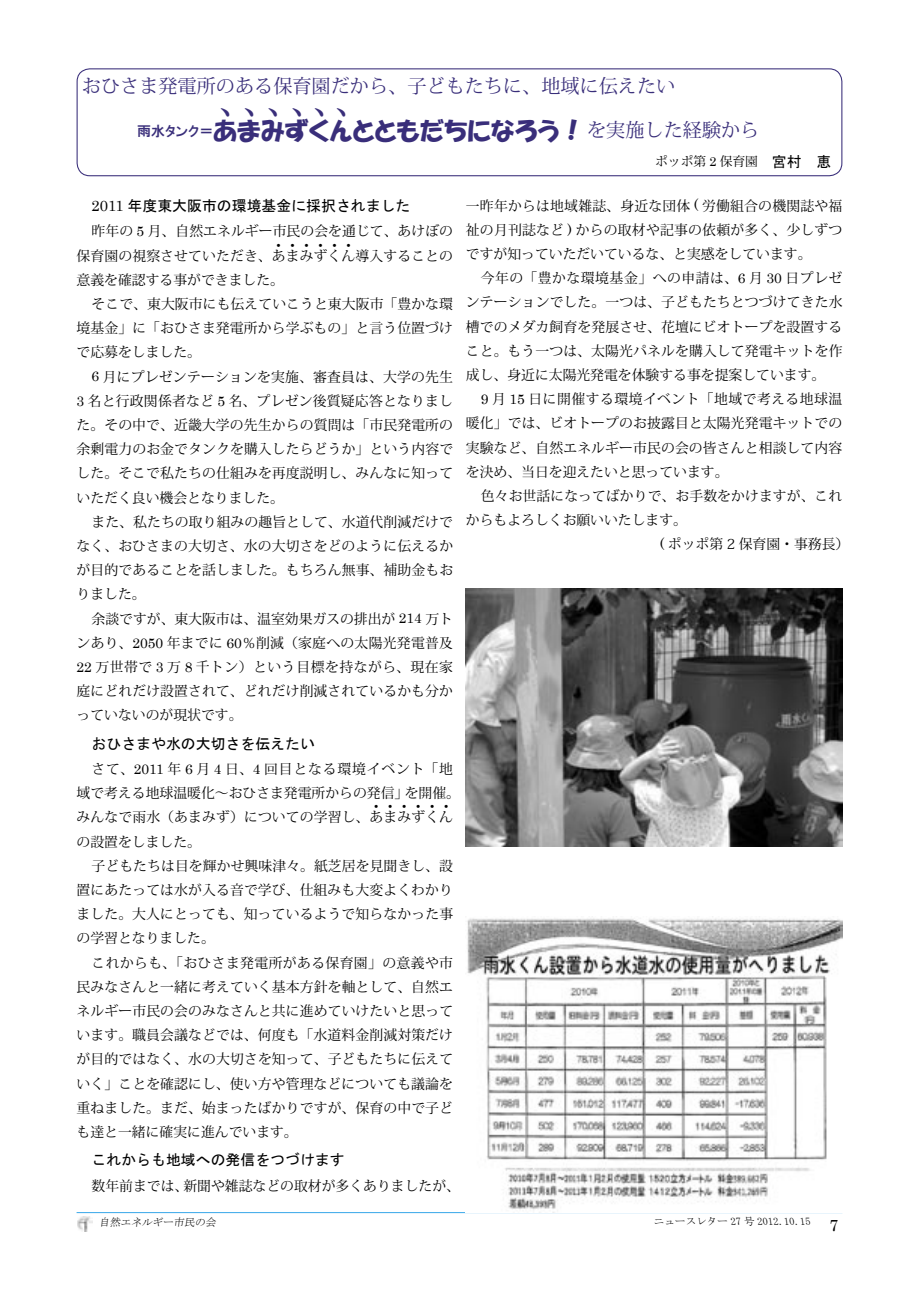
<style>
.page{position:relative;width:919px;height:1289px;background:#fff}
.page>*{position:absolute;margin:0;border:0;box-sizing:border-box;transform-origin:0 0}
.t1{font:25.5px "HGP Soei Kakupoptai";color:#392e7a}
.t2{font:19.2px "Koz Min Std";color:#392e7a}
.t3{font:14.85px "MS Gothic";color:#000}
.t4{font:13.8px/24.2px "Koz Min Std";letter-spacing:.01em;color:#000;text-align:justify}
.t5{font:13.8px "Koz Min Std";letter-spacing:.035em;color:#000}
.t6{font:13.8px "Koz Min Std";letter-spacing:.03em;color:#000}
.t7{font:13.8px "HGP Gothic E";color:#392e7a}
.t8{font:12.75px "Koz Min Std";color:#000}
.t9{font:12.75px "Kenten Generic";letter-spacing:.865em;color:#392e7a}
.t10{font:10.65px "MS Mincho";color:#000}
.t11{font:6.9px "Kenten Generic";letter-spacing:1.02em;color:#000}
.s1{font-family:"HGP Soei Kakupoptai";font-size:25.5px}
.s2{font-family:"Koz Min Std";font-size:19.2px}
.s3{font-family:"Century"}
.s4{font-family:"MS Gothic";font-size:14.85px}
.s5{font-family:"Century";font-size:15.9px}
</style>
<div class="page">
<img style="left:78px;top:1216px;width:15px;height:15px">
<hr style="left:77px;top:1212px;width:765px;height:1px;background:#36a7e9">
<svg style="left:76px;top:68px;width:766px;height:108px"></svg>
<img style="left:467px;top:916px;width:375px;height:294px">
<img style="left:466px;top:588px;width:376px;height:258px">
<h2 class="t2" style="left:82px;top:74px;width:595px">おひさま発電所のある保育園だから、子どもたちに、地域に伝えたい</h2>
<p class="t9" style="left:219px;top:105px;width:130px">000000</p>
<p class="t7" style="left:137px;top:124px;width:217px">雨水タンク＝<span class="s1">あまみずくん</span></p>
<h1 class="t1" style="left:353px;top:118px;width:408px">とともだちになろう！<span class="s2">を実施した経験から</span></h1>
<p class="t8" style="left:655px;top:153px;width:178px">ポッポ第 <span class="s3">2</span> 保育園 <span class="s4">宮村　恵</span></p>
<p class="t3" style="left:92px;top:198px;width:320px"><span class="s3">2011</span> 年度東大阪市の環境基金に採択されました</p>
<p class="t4" style="left:77px;top:219px;width:378px;text-align:right">昨年の <span class="s3">5</span> 月、自然エネルギー市民の会を通じて、あけぼの保育園の視察させていただき、あまみずくん導入することの</p>
<p class="t11" style="left:275px;top:241px;width:78px">444444</p>
<p class="t4" style="left:77px;top:268px;width:209px">意義を確認する事ができました。</p>
<p class="t4" style="left:92px;top:292px;width:363px">そこで、東大阪市にも伝えていこうと東大阪市「豊かな環</p>
<p class="t4" style="left:77px;top:316px;width:378px">境基金」に「おひさま発電所から学ぶもの」と言う位置づけ</p>
<p class="t4" style="left:77px;top:340px;width:126px">で応募をしました。</p>
<p class="t4" style="left:92px;top:364px;width:363px"><span class="s3">6</span> 月にプレゼンテーションを実施、審査員は、大学の先生</p>
<p class="t4" style="left:77px;top:389px;width:378px"><span class="s3">3</span> 名と行政関係者など <span class="s3">5</span> 名、プレゼン後質疑応答となりまし</p>
<p class="t4" style="left:77px;top:413px;width:378px">た。その中で、近畿大学の先生からの質問は「市民発電所の</p>
<p class="t4" style="left:77px;top:437px;width:378px">余剰電力のお金でタンクを購入したらどうか」という内容で</p>
<p class="t4" style="left:77px;top:461px;width:378px">した。そこで私たちの仕組みを再度説明し、みんなに知って</p>
<p class="t4" style="left:77px;top:485px;width:209px">いただく良い機会となりました。</p>
<p class="t4" style="left:92px;top:510px;width:363px">また、私たちの取り組みの趣旨として、水道代削減だけで</p>
<p class="t4" style="left:77px;top:534px;width:378px">なく、おひさまの大切さ、水の大切さをどのように伝えるか</p>
<p class="t4" style="left:77px;top:558px;width:378px">が目的であることを話しました。もちろん無事、補助金もお</p>
<p class="t4" style="left:77px;top:582px;width:71px">りました。</p>
<p class="t4" style="left:92px;top:606px;width:363px">余談ですが、東大阪市は、温室効果ガスの排出が <span class="s3">214</span> 万ト</p>
<p class="t4" style="left:77px;top:630px;width:378px">ンあり、<span class="s3">2050</span> 年までに <span class="s3">60</span>％削減（家庭への太陽光発電普及</p>
<p class="t5" style="left:77px;top:658px;width:378px"><span class="s3">22</span> 万世帯で <span class="s3">3</span> 万 <span class="s3">8</span> 千トン）という目標を持ながら、現在家</p>
<p class="t4" style="left:77px;top:679px;width:378px">庭にどれだけ設置されて、どれだけ削減されているかも分か</p>
<p class="t4" style="left:77px;top:703px;width:167px">っていないのが現状です。</p>
<p class="t3" style="left:92px;top:736px;width:225px">おひさまや水の大切さを伝えたい</p>
<p class="t4" style="left:77px;top:757px;width:385px;text-align:center">さて、<span class="s3">2011</span> 年 <span class="s3">6</span> 月 <span class="s3">4</span> 日、<span class="s3">4</span> 回目となる環境イベント「地<br>域で考える地球温暖化～おひさま発電所からの発信」を開催。みんなで雨水（あまみず）についての学習し、あまみずくん</p>
<p class="t11" style="left:373px;top:803px;width:78px">444444</p>
<p class="t4" style="left:77px;top:829px;width:126px">の設置をしました。</p>
<p class="t4" style="left:92px;top:853px;width:363px">子どもたちは目を輝かせ興味津々。紙芝居を見聞きし、設</p>
<p class="t4" style="left:77px;top:878px;width:378px">置にあたっては水が入る音で学び、仕組みも大変よくわかり</p>
<p class="t4" style="left:77px;top:902px;width:378px">ました。大人にとっても、知っているようで知らなかった事</p>
<p class="t4" style="left:77px;top:926px;width:140px">の学習となりました。</p>
<p class="t6" style="left:92px;top:954px;width:363px">これからも、「おひさま発電所がある保育園」の意義や市</p>
<p class="t4" style="left:77px;top:974px;width:378px">民みなさんと一緒に考えていく基本方針を軸として、自然エ</p>
<p class="t4" style="left:77px;top:999px;width:378px">ネルギー市民の会のみなさんと共に進めていけたいと思って</p>
<p class="t4" style="left:77px;top:1023px;width:378px">います。職員会議などでは、何度も「水道料金削減対策だけ</p>
<p class="t4" style="left:77px;top:1047px;width:378px">が目的ではなく、水の大切さを知って、子どもたちに伝えて</p>
<p class="t4" style="left:77px;top:1071px;width:378px">いく」ことを確認にし、使い方や管理などについても議論を</p>
<p class="t4" style="left:77px;top:1095px;width:378px">重ねました。まだ、始まったばかりですが、保育の中で子ど</p>
<p class="t4" style="left:77px;top:1119px;width:223px">も達と一緒に確実に進んでいます。</p>
<p class="t3" style="left:92px;top:1152px;width:254px">これからも地域への発信をつづけます</p>
<p class="t4" style="left:92px;top:1173px;width:370px">数年前までは、新聞や雑誌などの取材が多くありましたが、</p>
<p class="t4" style="left:466px;top:194px;width:378px">一昨年からは地域雑誌、身近な団体 <span class="s3">(</span> 労働組合の機関誌や福祉の月刊誌など <span class="s3">)</span> からの取材や記事の依頼が多く、少しずつですが知っていただいているな、と実感をしています。</p>
<p class="t4" style="left:466px;top:266px;width:378px;text-indent:15px">今年の「豊かな環境基金」への申請は、<span class="s3">6</span> 月 <span class="s3">30</span> 日プレゼンテーションでした。一つは、子どもたちとつづけてきた水槽でのメダカ飼育を発展させ、花壇にビオトープを設置すること。もう一つは、太陽光パネルを購入して発電キットを作成し、身近に太陽光発電を体験する事を提案しています。</p>
<p class="t4" style="left:466px;top:387px;width:378px;text-indent:15px"><span class="s3">9</span> 月 <span class="s3">15</span> 日に開催する環境イベント「地域で考える地球温暖化」では、ビオトープのお披露目と太陽光発電キットでの実験など、自然エネルギー市民の会の皆さんと相談して内容を決め、当日を迎えたいと思っています。</p>
<p class="t4" style="left:481px;top:484px;width:363px">色々お世話になってばかりで、お手数をかけますが、これ</p>
<p class="t4" style="left:466px;top:508px;width:223px">からもよろしくお願いいたします。</p>
<p class="t4" style="left:660px;top:532px;width:191px"><span class="s3">(</span> ポッポ第 2 保育園・事務長）</p>
<p class="t10" style="left:99px;top:1216px;width:120px">自然エネルギー市民の会</p>
<p class="t10" style="left:654px;top:1215px;width:186px">ニュースレター 27 号 2012.10.15 <span class="s5">7</span></p>
</div>
